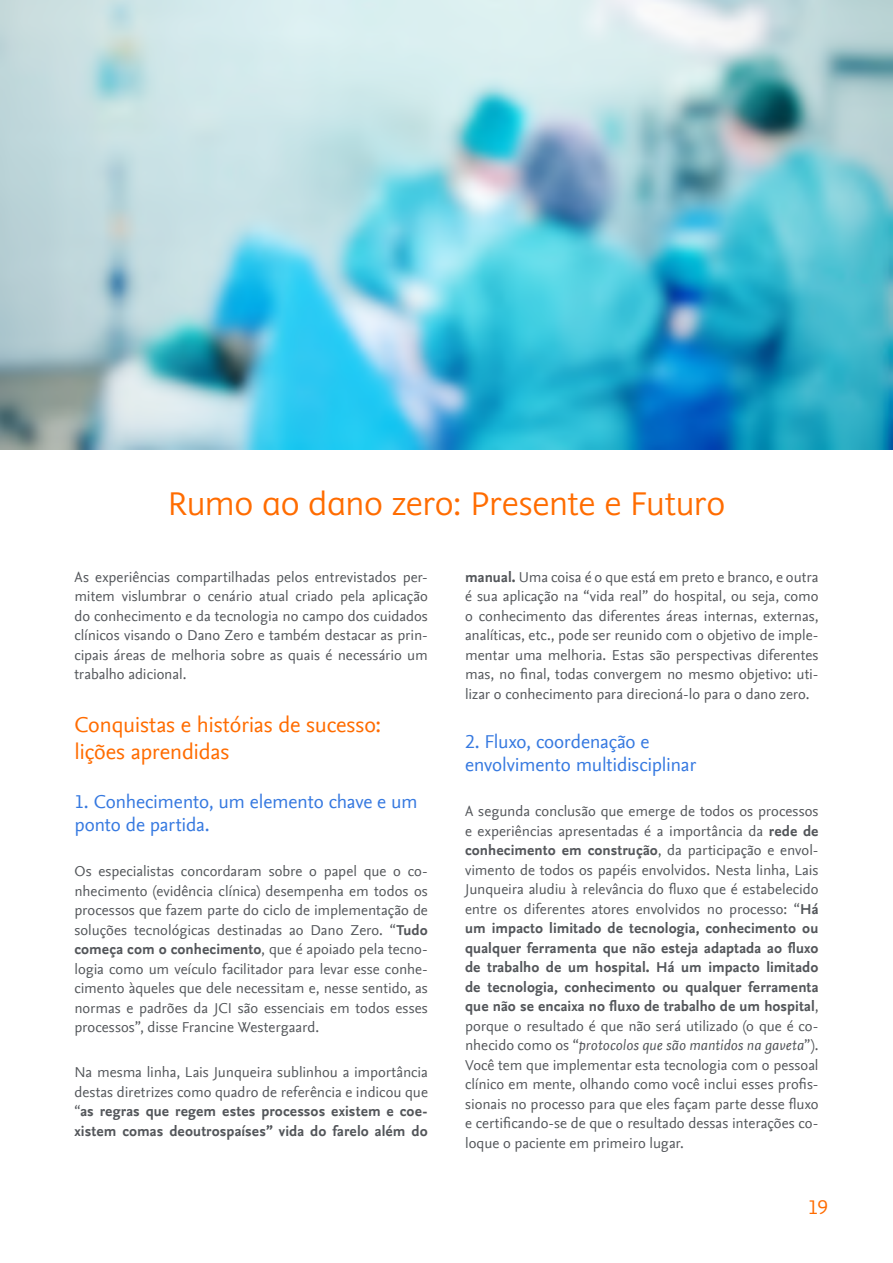
<style>
.page{position:relative;width:893px;height:1263px;background:#fff}
.page>*{position:absolute;margin:0;border:0;box-sizing:border-box;transform-origin:0 0}
.t1{font:300 37.5px "Elsevier Display";letter-spacing:-.015em;color:#ff6c00}
.t2{font:22.5px/27px "Nexus Sans Offc Pro";letter-spacing:-.01em;color:#ff6c00}
.t3{font:300 22.5px "Elsevier Display";color:#ff6c00}
.t4{font:19.5px/23.4px "Nexus Sans Offc Pro";letter-spacing:-.01em;color:#3679e0}
.t5{font:15px/19.5px "Nexus Sans Offc Pro";color:#53565a;text-align:justify}
.s1{font-weight:700}
.s2{font-style:italic}
</style>
<div class="page">
<img style="left:0;top:0;width:893px;height:450px">
<h1 class="t1" style="left:168px;top:482px;width:559px">Rumo ao dano zero: Presente e Futuro</h1>
<p class="t5" style="left:74px;top:566px;width:355px">As experiências compartilhadas pelos entrevistados per&shy;mitem vislumbrar o cenário atual criado pela aplicação do conhecimento e da tecnologia no campo dos cuidados clínicos visando o Dano Zero e também destacar as prin&shy;cipais áreas de melhoria sobre as quais é necessário um trabalho adicional.</p>
<h2 class="t2" style="left:74px;top:710px;width:308px">Conquistas e histórias de sucesso: lições aprendidas</h2>
<h3 class="t4" style="left:74px;top:788px;width:345px">1. Conhecimento, um elemento chave e um ponto de partida.</h3>
<p class="t5" style="left:74px;top:861px;width:355px">Os especialistas concordaram sobre o papel que o co&shy;nhecimento (evidência clínica) desempenha em todos os processos que fazem parte do ciclo de implementação de soluções tecnológicas destinadas ao Dano Zero. “<span class="s1">Tudo começa com o conhecimento</span>, que é apoiado pela tecno&shy;logia como um veículo facilitador para levar esse conhe&shy;cimento àqueles que dele necessitam e, nesse sentido, as normas e padrões da JCI são essenciais em todos esses processos”, disse Francine Westergaard.</p>
<p class="t5" style="left:74px;top:1062px;width:355px">Na mesma linha, Lais Junqueira sublinhou a importância destas diretrizes como quadro de referência e indicou que “<span class="s1">as regras que regem estes processos existem e coe&shy;xistem comas deoutrospaíses” vida do farelo além do</span></p>
<p class="t5" style="left:465px;top:566px;width:355px"><span class="s1">manual.</span> Uma coisa é o que está em preto e branco, e outra é sua aplicação na “vida real” do hospital, ou seja, como o conhecimento das diferentes áreas internas, externas, analíticas, etc., pode ser reunido com o objetivo de imple&shy;mentar uma melhoria. Estas são perspectivas diferentes mas, no final, todas convergem no mesmo objetivo: uti&shy;lizar o conhecimento para direcioná-lo para o dano zero.</p>
<h3 class="t4" style="left:465px;top:728px;width:232px">2. Fluxo, coordenação e envolvimento multidisciplinar</h3>
<p class="t5" style="left:465px;top:801px;width:355px">A segunda conclusão que emerge de todos os processos e experiências apresentadas é a importância da <span class="s1">rede de conhecimento em construção</span>, da participação e envol&shy;vimento de todos os papéis envolvidos. Nesta linha, Lais Junqueira aludiu à relevância do fluxo que é estabelecido entre os diferentes atores envolvidos no processo: “<span class="s1">Há um impacto limitado de tecnologia, conhecimento ou qualquer ferramenta que não esteja adaptada ao fluxo de trabalho de um hospital. Há um impacto limitado de tecnologia, conhecimento ou qualquer ferramenta que não se encaixa no fluxo de trabalho de um hospital</span>, porque o resultado é que não será utilizado (o que é co&shy;nhecido como os “<span class="s2">protocolos que são mantidos na gaveta</span>”).<br>Você tem que implementar esta tecnologia com o pessoal clínico em mente, olhando como você inclui esses profis&shy;sionais no processo para que eles façam parte desse fluxo e certificando-se de que o resultado dessas interações co&shy;loque o paciente em primeiro lugar.</p>
<h2 class="t3" style="left:809px;top:1194px;width:21px">19</h2>
</div>
